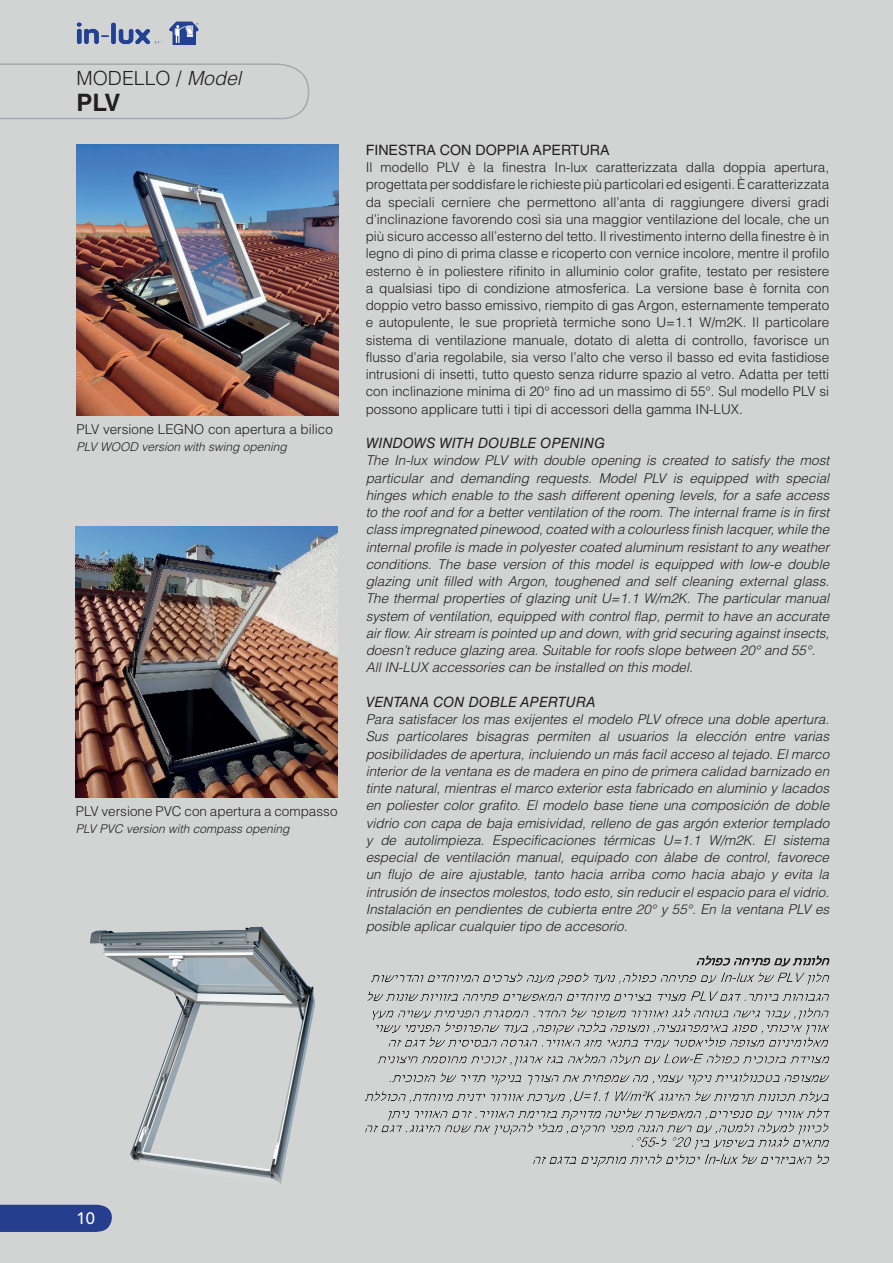
<style>
.page{position:relative;width:893px;height:1263px;background:#d2d4d3}
.page>*{position:absolute;margin:0;border:0;box-sizing:border-box;transform-origin:0 0}
.t1{font:700 24px "Helvetica LT Std";color:#231f20}
.t2{font:300 19.5px "Helvetica LT Std";color:#231f20}
.t3{font:500 16.5px "Avenir LT Std";color:#fff}
.t4{font:italic 14.25px "Helvetica LT Std";color:#231f20}
.t5{font:14.25px "Helvetica LT Std";color:#231f20}
.t6{font:italic 300 13.5px/17.2px "Helvetica LT Std";color:#231f20}
.t7{font:300 13.5px/17.2px "Helvetica LT Std";color:#231f20;text-align:justify}
.t8{font:italic 300 12px "Helvetica LT Std";color:#231f20}
.s1{font-style:italic}
</style>
<div class="page">
<div style="left:0;top:1205px;width:112px;height:27px;background:#253f8e"></div>
<img style="left:76px;top:21px;width:123px;height:24px">
<img style="left:77px;top:145px;width:261px;height:271px">
<img style="left:76px;top:526px;width:261px;height:271px">
<img style="left:90px;top:926px;width:225px;height:258px">
<svg style="left:0;top:63px;width:310px;height:57px"></svg>
<img style="left:365px;top:955px;width:464px;height:212px">
<h2 class="t2" style="left:77px;top:66px;width:166px">MODELLO / <span class="s1">Model</span></h2>
<h1 class="t1" style="left:77px;top:88px;width:46px">PLV</h1>
<p class="t7" style="left:77px;top:420px;width:258px">PLV versione LEGNO con apertura a bilico</p>
<p class="t8" style="left:77px;top:439px;width:212px">PLV WOOD version with swing opening</p>
<p class="t7" style="left:76px;top:802px;width:263px">PLV versione PVC con apertura a compasso</p>
<p class="t8" style="left:76px;top:821px;width:215px">PLV PVC version with compass opening</p>
<p class="t5" style="left:366px;top:142px;width:246px">FINESTRA CON DOPPIA APERTURA</p>
<p class="t7" style="left:366px;top:159px;width:465px">Il modello PLV è la finestra In-lux caratterizzata dalla doppia apertura, progettata per soddisfare le richieste più particolari ed esigenti. È caratterizzata da speciali cerniere che permettono all’anta di raggiungere diversi gradi d’inclinazione favorendo così sia una maggior ventilazione del locale, che un più sicuro accesso all’esterno del tetto. Il rivestimento interno della finestre è in legno di pino di prima classe e ricoperto con vernice incolore, mentre il profilo esterno è in poliestere rifinito in alluminio color grafite, testato per resistere a qualsiasi tipo di condizione atmosferica. La versione base è fornita con doppio vetro basso emissivo, riempito di gas Argon, esternamente temperato e autopulente, le sue proprietà termiche sono U=1.1 W/m2K. Il particolare sistema di ventilazione manuale, dotato di aletta di controllo, favorisce un flusso d’aria regolabile, sia verso l’alto che verso il basso ed evita fastidiose intrusioni di insetti, tutto questo senza ridurre spazio al vetro. Adatta per tetti con inclinazione minima di 20° fino ad un massimo di 55°. Sul modello PLV si possono applicare tutti i tipi di accessori della gamma IN-LUX.</p>
<p class="t4" style="left:366px;top:435px;width:241px">WINDOWS WITH DOUBLE OPENING</p>
<p class="t6" style="left:366px;top:452px;width:465px">The In-lux window PLV with double opening is created to satisfy the most particular and demanding requests. Model PLV is equipped with special hinges which enable to the sash different opening levels, for a safe access to the roof and for a better ventilation of the room. The internal frame is in first class impregnated pinewood, coated with a colourless finish lacquer, while the internal profile is made in polyester coated aluminum resistant to any weather conditions. The base version of this model is equipped with low-e double glazing unit filled with Argon, toughened and self cleaning external glass.<br>The thermal properties of glazing unit U=1.1 W/m2K. The particular manual system of ventilation, equipped with control flap, permit to have an accurate air flow. Air stream is pointed up and down, with grid securing against insects, doesn’t reduce glazing area. Suitable for roofs slope between 20° and 55°.<br>All IN-LUX accessories can be installed on this model.</p>
<p class="t4" style="left:366px;top:694px;width:231px">VENTANA CON DOBLE APERTURA</p>
<p class="t6" style="left:366px;top:711px;width:465px;text-align:justify">Para satisfacer los mas exijentes el modelo PLV ofrece una doble apertura.<br>Sus particolares bisagras permiten al usuarios la elección entre varias posibilidades de apertura, incluiendo un más facil acceso al tejado. El marco interior de la ventana es de madera en pino de primera calidad barnizado en tinte natural, mientras el marco exterior esta fabricado en aluminio y lacados en poliester color grafito. El modelo base tiene una composición de doble vidrio con capa de baja emisividad, relleno de gas argón exterior templado y de autolimpieza. Especificaciones térmicas U=1.1 W/m2K. El sistema especial de ventilación manual, equipado con àlabe de control, favorece un flujo de aire ajustable, tanto hacia arriba como hacia abajo y evita la intrusión de insectos molestos, todo esto, sin reducir el espacio para el vidrio.<br>Instalación en pendientes de cubierta entre 20° y 55°. En la ventana PLV es posible aplicar cualquier tipo de accesorio.</p>
<p class="t3" style="left:77px;top:1209px;width:20px">10</p>
</div>
